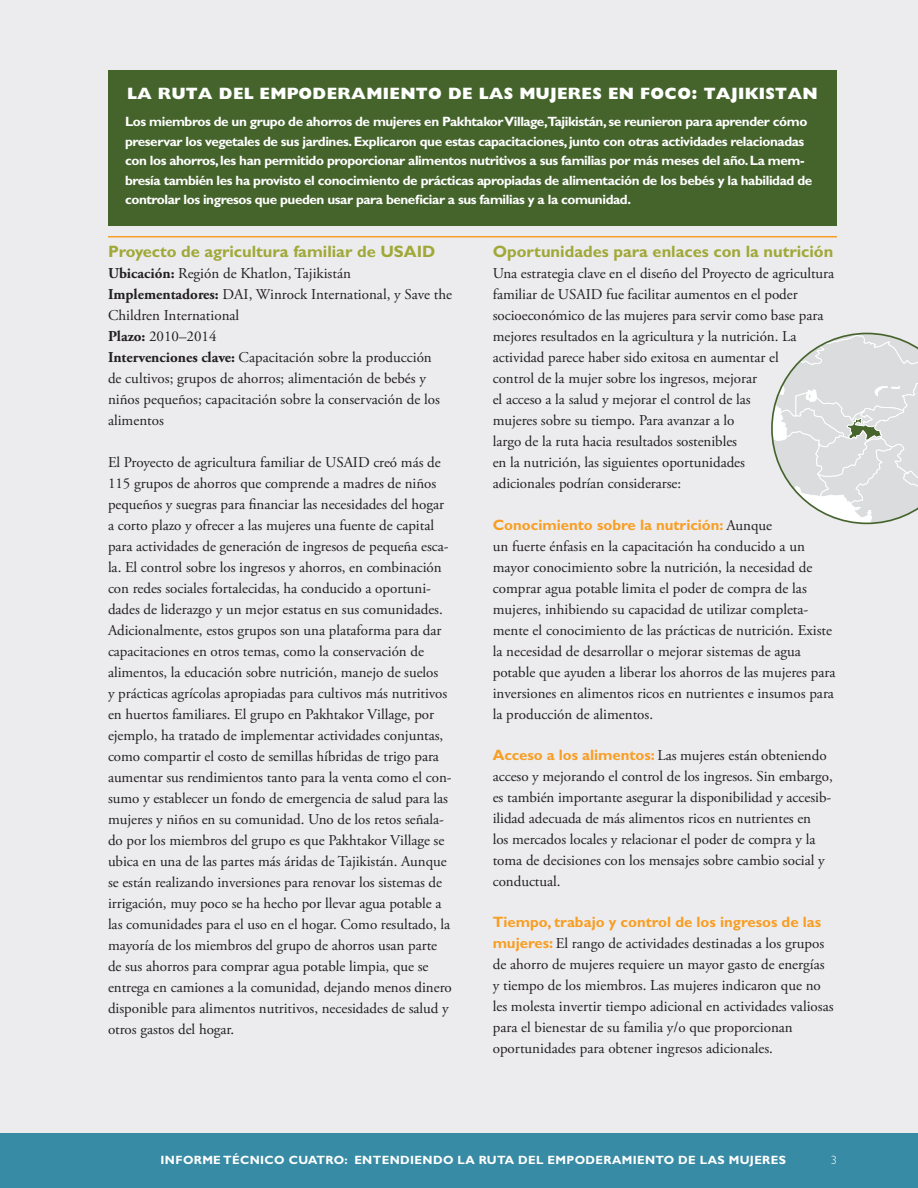
<style>
.page{position:relative;width:918px;height:1188px;background:#fff}
.page>*{position:absolute;margin:0;border:0;box-sizing:border-box;transform-origin:0 0}
.subhead_2{font:700 16.5px "Gill Sans Std";color:#a0a837}
.subhead_1{font:800 16.5px "Gill Sans Std";letter-spacing:.02em;color:#fff}
.body_text{font:15px/21px "Adobe Garamond Pro";color:#231f20}
.vignette_heads{font:15px/21px "Adobe Garamond Pro";letter-spacing:-.005em;color:#231f20}
.vignette_heads-2{font:700 13.5px/19.5px "Gill Sans Std";letter-spacing:-.03em;color:#fff}
.t1{font:700 12px "Gill Sans Std";letter-spacing:.03em;color:#fff}
.t2{font:300 12px "Gill Sans Std";color:#fff}
.s1{font-weight:700}
.s2{font-family:"Gill Sans Std";font-weight:700;color:#f89e24}
</style>
<div class="page">
<div style="left:0;top:1133px;width:918px;height:55px;background:#388ba5"></div>
<div style="left:0;top:0;width:918px;height:1133px;background:#ececee"></div>
<div style="left:108px;top:70px;width:729px;height:156px;background:#45642c"></div>
<hr style="left:108px;top:236px;width:729px;height:1px;background:#f89e24">
<svg style="left:771px;top:333px;width:147px;height:191px"></svg>
<h1 class="subhead_1" style="left:127px;top:84px;width:692px">LA RUTA DEL EMPODERAMIENTO DE LAS MUJERES EN FOCO: TAJIKISTAN</h1>
<p class="vignette_heads-2" style="left:125px;top:112px;width:689px">Los miembros de un grupo de ahorros de mujeres en Pakhtakor Village,Tajikistán, se reunieron para aprender cómo preservar los vegetales de sus jardines. Explicaron que estas capacitaciones, junto con otras actividades relacionadas con los ahorros, les han permitido proporcionar alimentos nutritivos a sus familias por más meses del año. La mem&shy;bresía también les ha provisto el conocimiento de prácticas apropiadas de alimentación de los bebés y la habilidad de controlar los ingresos que pueden usar para beneficiar a sus familias y a la comunidad.</p>
<h3 class="subhead_2" style="left:108px;top:242px;width:329px">Proyecto de agricultura familiar de USAID</h3>
<p class="body_text" style="left:108px;top:264px;width:346px"><span class="s1">Ubicación:</span> Región de Khatlon, Tajikistán <span class="s1">Implementadores:</span> DAI, Winrock International, y Save the Children International<br><span class="s1">Plazo:</span> 2010–2014<br><span class="s1">Intervenciones clave:</span> Capacitación sobre la producción<br>de cultivos; grupos de ahorros; alimentación de bebés y niños pequeños; capacitación sobre la conservación de los alimentos</p>
<p class="vignette_heads" style="left:108px;top:452px;width:345px">El Proyecto de agricultura familiar de USAID creó más de 115 grupos de ahorros que comprende a madres de niños pequeños y suegras para financiar las necesidades del hogar a corto plazo y ofrecer a las mujeres una fuente de capital para actividades de generación de ingresos de pequeña esca&shy;la. El control sobre los ingresos y ahorros, en combinación con redes sociales fortalecidas, ha conducido a oportuni&shy;dades de liderazgo y un mejor estatus en sus comunidades.<br>Adicionalmente, estos grupos son una plataforma para dar capacitaciones en otros temas, como la conservación de alimentos, la educación sobre nutrición, manejo de suelos<br>y prácticas agrícolas apropiadas para cultivos más nutritivos en huertos familiares. El grupo en Pakhtakor Village, por ejemplo, ha tratado de implementar actividades conjuntas, como compartir el costo de semillas híbridas de trigo para aumentar sus rendimientos tanto para la venta como el con&shy;sumo y establecer un fondo de emergencia de salud para las mujeres y niños en su comunidad. Uno de los retos señala&shy;do por los miembros del grupo es que Pakhtakor Village se ubica en una de las partes más áridas de Tajikistán. Aunque se están realizando inversiones para renovar los sistemas de irrigación, muy poco se ha hecho por llevar agua potable a las comunidades para el uso en el hogar. Como resultado, la mayoría de los miembros del grupo de ahorros usan parte de sus ahorros para comprar agua potable limpia, que se entrega en camiones a la comunidad, dejando menos dinero disponible para alimentos nutritivos, necesidades de salud y otros gastos del hogar.</p>
<h3 class="subhead_2" style="left:493px;top:242px;width:342px">Oportunidades para enlaces con la nutrición</h3>
<p class="body_text" style="left:493px;top:264px;width:343px">Una estrategia clave en el diseño del Proyecto de agricultura familiar de USAID fue facilitar aumentos en el poder socioeconómico de las mujeres para servir como base para mejores resultados en la agricultura y la nutrición. La actividad parece haber sido exitosa en aumentar el<br>control de la mujer sobre los ingresos, mejorar<br>el acceso a la salud y mejorar el control de las<br>mujeres sobre su tiempo. Para avanzar a lo<br>largo de la ruta hacia resultados sostenibles<br>en la nutrición, las siguientes oportunidades<br>adicionales podrían considerarse:</p>
<p class="body_text" style="left:493px;top:515px;width:344px"><span class="s2">Conocimiento sobre la nutrición:</span> Aunque<br>un fuerte énfasis en la capacitación ha conducido a un mayor conocimiento sobre la nutrición, la necesidad de comprar agua potable limita el poder de compra de las mujeres, inhibiendo su capacidad de utilizar completa&shy;mente el conocimiento de las prácticas de nutrición. Existe la necesidad de desarrollar o mejorar sistemas de agua potable que ayuden a liberar los ahorros de las mujeres para inversiones en alimentos ricos en nutrientes e insumos para la producción de alimentos.</p>
<p class="body_text" style="left:493px;top:745px;width:342px"><span class="s2">Acceso a los alimentos:</span> Las mujeres están obteniendo acceso y mejorando el control de los ingresos. Sin embargo, es también importante asegurar la disponibilidad y accesib&shy;ilidad adecuada de más alimentos ricos en nutrientes en<br>los mercados locales y relacionar el poder de compra y la toma de decisiones con los mensajes sobre cambio social y conductual.</p>
<p class="body_text" style="left:493px;top:913px;width:342px"><span class="s2">Tiempo, trabajo y control de los ingresos de las mujeres:</span> El rango de actividades destinadas a los grupos de ahorro de mujeres requiere un mayor gasto de energías y tiempo de los miembros. Las mujeres indicaron que no les molesta invertir tiempo adicional en actividades valiosas para el bienestar de su familia y/o que proporcionan oportunidades para obtener ingresos adicionales.</p>
<p class="t1" style="left:161px;top:1153px;width:627px">INFORME TÉCNICO CUATRO: ENTENDIENDO LA RUTA DEL EMPODERAMIENTO DE LAS MUJERES</p>
<p class="t2" style="left:831px;top:1153px;width:7px">3</p>
</div>
